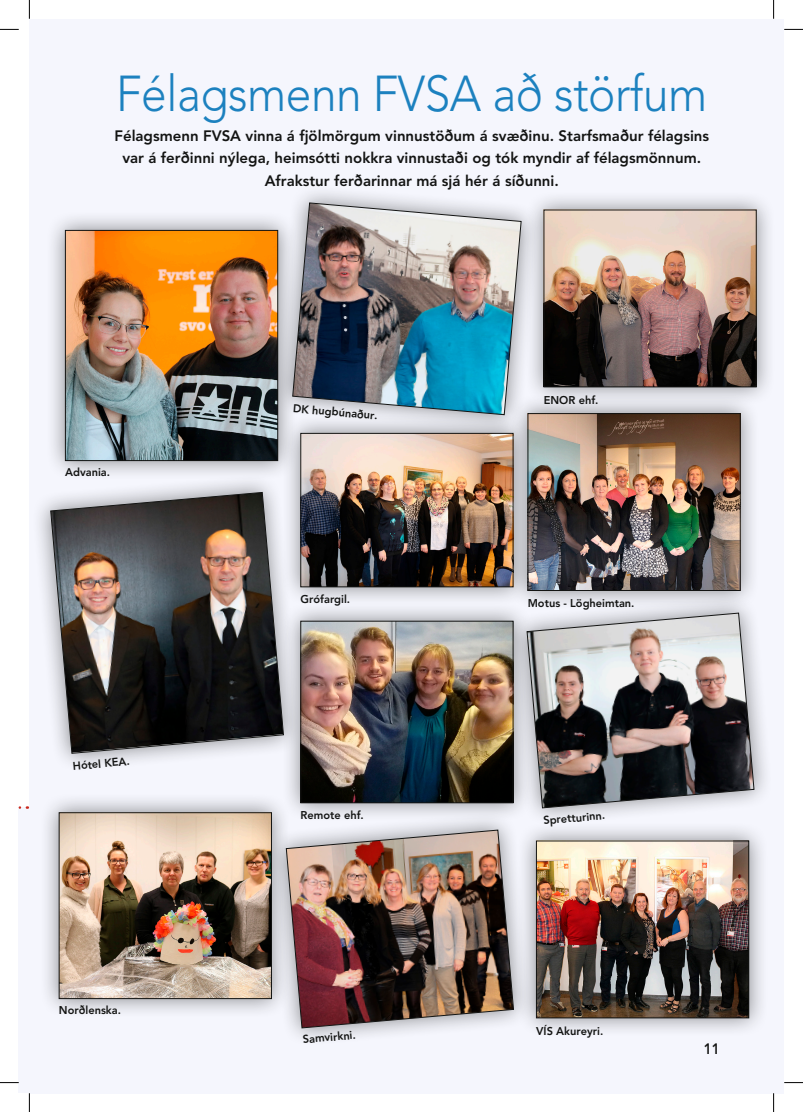
<style>
.page{position:relative;width:803px;height:1112px;background:#fff}
.page>*{position:absolute;margin:0;border:0;box-sizing:border-box;transform-origin:0 0}
.t1{font:300 50px "Avenir";letter-spacing:-.01em;color:#1c81bf;scale:.92 1}
.t2{font:800 15px/22.5px "Avenir";color:#131413;text-align:center}
.t3{font:800 15px "Avenir";color:#131413;scale:.9 1}
.t4{font:800 11.25px "Avenir";color:#131413}
</style>
<div class="page">
<div style="left:29px;top:19px;width:755px;height:1073px;background:#f5f6fd"></div>
<div style="left:19px;top:807px;width:11px;height:285px;background:#f5f6fd"></div>
<div style="left:46px;top:210px;width:252px;height:270px;background:#131413;opacity:.5"></div>
<img style="left:67px;top:232px;width:209px;height:226px">
<div style="left:65px;top:230px;width:213px;height:230px;border:1px solid #131413"></div>
<div style="left:274px;top:184px;width:266px;height:249px;background:#131413;opacity:.5"></div>
<img style="left:292px;top:202px;width:229px;height:211px">
<div style="left:32px;top:473px;width:270px;height:299px;background:#131413;opacity:.5"></div>
<img style="left:50px;top:492px;width:231px;height:261px">
<div style="left:508px;top:594px;width:265px;height:232px;background:#131413;opacity:.5"></div>
<svg style="left:533px;top:612px;width:221px;height:196px;background:#827e7e"></svg>
<div style="left:267px;top:811px;width:265px;height:235px;background:#131413;opacity:.5"></div>
<img style="left:286px;top:829px;width:228px;height:198px">
<div style="left:39px;top:792px;width:252px;height:226px;background:#131413;opacity:.5"></div>
<img style="left:61px;top:814px;width:209px;height:182px">
<div style="left:59px;top:812px;width:213px;height:186px;border:1px solid #131413"></div>
<div style="left:281px;top:601px;width:252px;height:221px;background:#131413;opacity:.5"></div>
<img style="left:303px;top:623px;width:208px;height:177px">
<div style="left:301px;top:621px;width:212px;height:181px;border:1px solid #131413"></div>
<div style="left:281px;top:413px;width:252px;height:193px;background:#131413;opacity:.5"></div>
<img style="left:303px;top:435px;width:205px;height:150px">
<div style="left:301px;top:433px;width:212px;height:154px;border:1px solid #131413"></div>
<div style="left:517px;top:820px;width:252px;height:217px;background:#131413;opacity:.5"></div>
<img style="left:538px;top:842px;width:209px;height:173px">
<div style="left:536px;top:840px;width:213px;height:177px;border:1px solid #131413"></div>
<div style="left:524px;top:190px;width:252px;height:216px;background:#131413;opacity:.5"></div>
<img style="left:546px;top:212px;width:208px;height:173px">
<div style="left:544px;top:210px;width:212px;height:177px;border:1px solid #131413"></div>
<div style="left:508px;top:393px;width:252px;height:217px;background:#131413;opacity:.5"></div>
<img style="left:530px;top:415px;width:208px;height:173px">
<div style="left:528px;top:413px;width:212px;height:177px;border:1px solid #131413"></div>
<svg style="left:0;top:29px;width:19px;height:1px"></svg>
<svg style="left:784px;top:29px;width:19px;height:1px"></svg>
<svg style="left:0;top:1082px;width:19px;height:1px"></svg>
<svg style="left:784px;top:1082px;width:19px;height:1px"></svg>
<svg style="left:29px;top:0;width:1px;height:19px"></svg>
<svg style="left:29px;top:1093px;width:1px;height:18px"></svg>
<svg style="left:773px;top:0;width:1px;height:19px"></svg>
<svg style="left:773px;top:1093px;width:1px;height:18px"></svg>
<h1 class="t1" style="left:116px;top:64px;width:644px">Félagsmenn FVSA að störfum</h1>
<p class="t2" style="left:114px;top:124px;width:596px">Félagsmenn FVSA vinna á fjölmörgum vinnustöðum á svæðinu. Starfsmaður félagsins var á ferðinni nýlega, heimsótti nokkra vinnustaði og tók myndir af félagsmönnum.<br>Afrakstur ferðarinnar má sjá hér á síðunni.</p>
<p class="t4" style="left:65px;top:465px;width:46px">Advania.</p>
<p class="t4" style="left:72px;top:759px;width:59px;rotate:-5deg">Hótel KEA.</p>
<p class="t4" style="left:59px;top:1002px;width:64px">Norðlenska.</p>
<p class="t4" style="left:294px;top:401px;width:86px;rotate:5deg">DK hugbúnaður.</p>
<p class="t4" style="left:301px;top:592px;width:51px">Grófargil.</p>
<p class="t4" style="left:301px;top:808px;width:65px">Remote ehf.</p>
<p class="t4" style="left:302px;top:1032px;width:55px;rotate:-5deg">Samvirkni.</p>
<p class="t4" style="left:544px;top:393px;width:56px">ENOR ehf.</p>
<p class="t4" style="left:528px;top:596px;width:108px">Motus - Lögheimtan.</p>
<p class="t4" style="left:543px;top:813px;width:63px;rotate:-5deg">Spretturinn.</p>
<p class="t4" style="left:536px;top:1023px;width:68px">VÍS Akureyri.</p>
<p class="t3" style="left:704px;top:1039px;width:19px">11</p>
</div>
